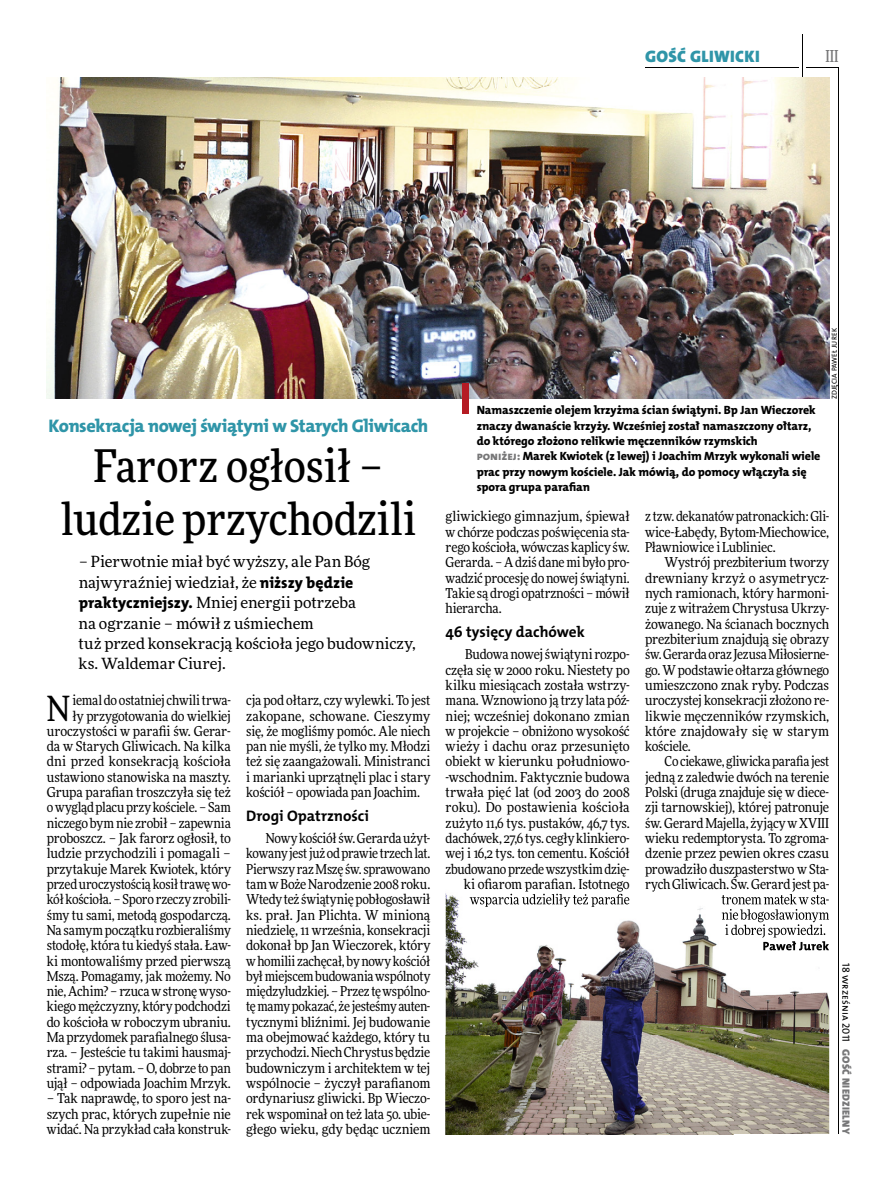
<style>
.page{position:relative;width:893px;height:1191px;background:#fff}
.page>*{position:absolute;margin:0;border:0;box-sizing:border-box;transform-origin:0 0}
.t1{font:500 45px/52.5px "Freeday Narrow";color:#000;text-align:center}
.t2{font:34.8px "Freeday Narrow News";color:#000}
.t3{font:18.3px "The Mix HP8 Ex Bld";letter-spacing:-.025em;color:#2f95a8}
.t4{font:16.65px "The Mix HP9 Blk";letter-spacing:.02em;color:#2f95a8}
.t5{font:500 16.5px "Freeday Narrow";color:#777778;scale:.9 1}
.t6{font:15.45px/20.4px "Freeday News";letter-spacing:-.005em;color:#000}
.t7{font:15.3px "The Mix HP7 Bld";color:#000}
.t8{font:13.65px/15.3px "Freeday Narrow News";letter-spacing:-.01em;color:#000;text-align:justify}
.t9{font:12px/15.3px "The Mix HP8 Ex Bld";letter-spacing:-.005em;color:#000}
.t10{font:10.5px "The Mix HP9 Blk";letter-spacing:.025em;color:#777778}
.t11{font:10.5px "The Mix HP5 Plain";color:#000}
.t12{font:7.2px "The Mix HP5 Plain";letter-spacing:.015em;color:#000}
.s1{font-family:"The Mix HP8 Ex Bld";font-size:15.75px}
.s2{color:#777778}
</style>
<div class="page">
<hr style="left:806px;top:68px;width:33px;height:1px;background:#000">
<hr style="left:645px;top:68px;width:153px;height:1px;background:#000">
<hr style="left:838px;top:68px;width:1px;height:1066px;background:#000">
<hr style="left:802px;top:34px;width:1px;height:43px;background:#000">
<img style="left:47px;top:77px;width:782px;height:322px">
<img style="left:446px;top:891px;width:383px;height:243px">
<img style="left:480px;top:889px;width:147px;height:2px">
<img style="left:470px;top:893px;width:160px;height:14px">
<img style="left:652px;top:889px;width:174px;height:2px">
<img style="left:722px;top:894px;width:107px;height:10px">
<img style="left:722px;top:909px;width:107px;height:13px">
<img style="left:725px;top:924px;width:100px;height:13px">
<img style="left:763px;top:941px;width:66px;height:9px">
<div style="left:462px;top:384px;width:6px;height:30px;background:#b51b24"></div>
<p class="t4" style="left:645px;top:46px;width:116px">GOŚĆ GLIWICKI</p>
<p class="t5" style="left:825px;top:46px;width:16px">III</p>
<h3 class="t3" style="left:49px;top:414px;width:381px">Konsekracja nowej świątyni w Starych Gliwicach</h3>
<h1 class="t1" style="left:61px;top:439px;width:357px">Farorz ogłosił – ludzie przychodzili</h1>
<p class="t6" style="left:79px;top:551px;width:339px">– Pierwotnie miał być wyższy, ale Pan Bóg najwyraźniej wiedział, że <span class="s1">niższy będzie praktyczniejszy.</span> Mniej energii potrzeba<br>na ogrzanie – mówił z uśmiechem<br>tuż przed konsekracją kościoła jego budowniczy, ks. Waldemar Ciurej.</p>
<p class="t8" style="left:47px;top:692px;width:186px;text-align:right">iemal do ostatniej chwili trwa-<br>ły przygotowania do wielkiej uroczystości w parafii św. Gerar&shy;da w Starych Gliwicach. Na kilka dni przed konsekracją kościoła ustawiono stanowiska na maszty.<br>Grupa parafian troszczyła się też o wygląd placu przy kościele. – Sam niczego bym nie zrobił – zapewnia proboszcz. – Jak farorz ogłosił, to ludzie przychodzili i pomagali – przytakuje Marek Kwiotek, który przed uroczystością kosił trawę wo&shy;kół kościoła. – Sporo rzeczy zrobili&shy;śmy tu sami, metodą gospodarczą.<br>Na samym początku rozbieraliśmy stodołę, która tu kiedyś stała. Ław&shy;ki montowaliśmy przed pierwszą Mszą. Pomagamy, jak możemy. No nie, Achim? – rzuca w stronę wyso&shy;kiego mężczyzny, który podchodzi do kościoła w roboczym ubraniu.<br>Ma przydomek parafialnego ślusa&shy;rza. – Jesteście tu takimi hausmaj&shy;strami? – pytam. – O, dobrze to pan ujął – odpowiada Joachim Mrzyk.</p>
<p class="t8" style="left:47px;top:1090px;width:186px">– Tak naprawdę, to sporo jest na&shy;szych prac, których zupełnie nie widać. Na przykład cała konstruk-</p>
<h2 class="t2" style="left:47px;top:686px;width:25px">N</h2>
<p class="t8" style="left:246px;top:692px;width:186px">cja pod ołtarz, czy wylewki. To jest zakopane, schowane. Cieszymy się, że mogliśmy pomóc. Ale niech pan nie myśli, że tylko my. Młodzi też się zaangażowali. Ministranci i marianki uprzątnęli plac i stary kościół – opowiada pan Joachim.</p>
<p class="t7" style="left:246px;top:806px;width:124px">Drogi Opatrzności</p>
<p class="t8" style="left:246px;top:830px;width:186px;text-indent:20px">Nowy kościół św. Gerarda użyt&shy;kowany jest już od prawie trzech lat.<br>Pierwszy raz Mszę św. sprawowano tam w Boże Narodzenie 2008 roku.<br>Wtedy też świątynię pobłogosławił ks. prał. Jan Plichta. W minioną niedzielę, 11 września, konsekracji dokonał bp Jan Wieczorek, który w homilii zachęcał, by nowy kościół był miejscem budowania wspólnoty międzyludzkiej. – Przez tę wspólno&shy;tę mamy pokazać, że jesteśmy auten&shy;tycznymi bliźnimi. Jej budowanie ma obejmować każdego, który tu przychodzi. Niech Chrystus będzie budowniczym i architektem w tej wspólnocie – życzył parafianom ordynariusz gliwicki. Bp Wieczo&shy;rek wspominał on też lata 50. ubie&shy;głego wieku, gdy będąc uczniem</p>
<p class="t9" style="left:477px;top:403px;width:345px">Namaszczenie olejem krzyżma ścian świątyni. Bp Jan Wieczorek znaczy dwanaście krzyży. Wcześniej został namaszczony ołtarz, do którego złożono relikwie męczenników rzymskich<br><span class="s2">PoniŻej:</span> Marek Kwiotek (z lewej) i Joachim Mrzyk wykonali wiele prac przy nowym kościele. Jak mówią, do pomocy włączyła się spora grupa parafian</p>
<p class="t12" style="left:830px;top:399px;width:72px;rotate:-90deg">ZdJĘCIa Paweł Jurek</p>
<p class="t8" style="left:446px;top:509px;width:186px">gliwickiego gimnazjum, śpiewał w chórze podczas poświęcenia sta&shy;rego kościoła, wówczas kaplicy św.<br>Gerarda. – A dziś dane mi było pro&shy;wadzić procesję do nowej świątyni.<br>Takie są drogi opatrzności – mówił hierarcha.</p>
<p class="t7" style="left:446px;top:622px;width:141px">46 tysięcy dachówek</p>
<p class="t8" style="left:446px;top:646px;width:186px;text-align:right">Budowa nowej świątyni rozpo&shy;częła się w 2000 roku. Niestety po kilku miesiącach została wstrzy&shy;mana. Wznowiono ją trzy lata póź&shy;niej; wcześniej dokonano zmian w projekcie – obniżono wysokość wieży i dachu oraz przesunięto obiekt w kierunku południowo--wschodnim. Faktycznie budowa trwała pięć lat (od 2003 do 2008 roku). Do postawienia kościoła zużyto 11,6 tys. pustaków, 46,7 tys. dachówek, 27,6 tys. cegły klinkiero&shy;wej i 16,2 tys. ton cementu. Kościół zbudowano przede wszystkim dzię&shy;ki ofiarom parafian. Istotnego</p>
<p class="t8" style="left:645px;top:509px;width:186px">z tzw. dekanatów patronackich: Gli&shy;wice-Łabędy, Bytom-Miechowice, Pławniowice i Lubliniec.</p>
<p class="t8" style="left:645px;top:555px;width:186px;text-indent:20px">Wystrój prezbiterium tworzy drewniany krzyż o asymetrycz&shy;nych ramionach, który harmoni&shy;zuje z witrażem Chrystusa Ukrzy&shy;żowanego. Na ścianach bocznych prezbiterium znajdują się obrazy św. Gerarda oraz Jezusa Miłosierne&shy;go. W podstawie ołtarza głównego umieszczono znak ryby. Podczas uroczystej konsekracji złożono re&shy;likwie męczenników rzymskich, które znajdowały się w starym kościele.</p>
<p class="t8" style="left:645px;top:754px;width:186px;text-indent:20px">Co ciekawe, gliwicka parafia jest jedną z zaledwie dwóch na terenie Polski (druga znajduje się w diece&shy;zji tarnowskiej), której patronuje św. Gerard Majella, żyjący w XVIII wieku redemptorysta. To zgroma&shy;dzenie przez pewien okres czasu prowadziło duszpasterstwo w Sta&shy;rych Gliwicach. Św. Gerard jest pa-</p>
<p class="t11" style="left:853px;top:962px;width:81px;rotate:90deg">18 września 2011</p>
<p class="t10" style="left:853px;top:1049px;width:86px;rotate:90deg">GOŚĆ NIEDZIELNY</p>
</div>
